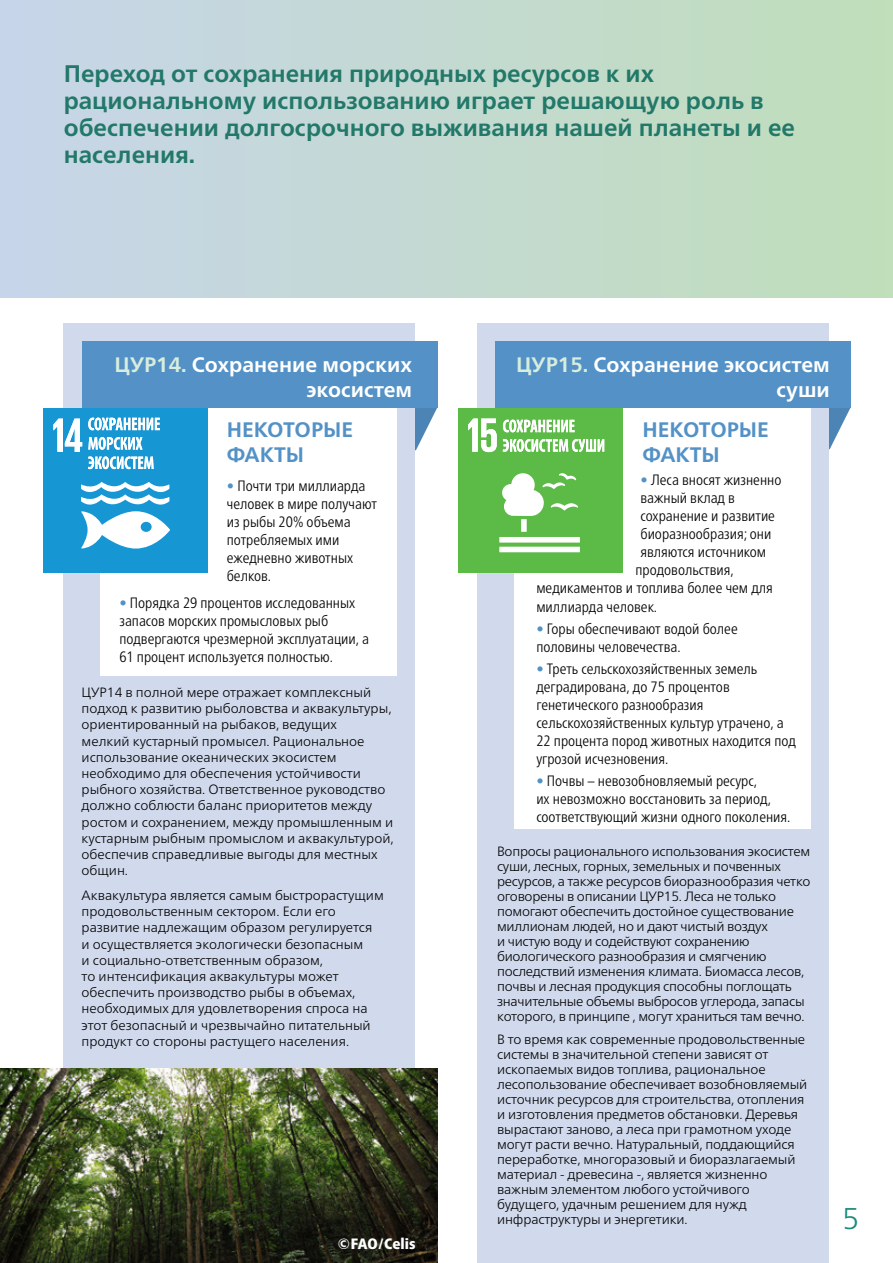
<style>
.page{position:relative;width:893px;height:1263px;background:#fff}
.page>*{position:absolute;margin:0;border:0;box-sizing:border-box;transform-origin:0 0}
.t1{font:300 30px "Frutiger Neue LTCYR";color:#1a8a7d}
.t2{font:700 24px/27px "Frutiger Neue LTCYR";color:#227869}
.t3{font:700 21px/25.2px "Frutiger Neue LTCYR";color:#fff;text-align:right}
.t4{font:700 21px/25.2px "Frutiger Neue LTCYR";color:#5391c6}
.t5{font:300 condensed 15px/18px "Frutiger Neue LTCYR";color:#000}
.t6{font:900 condensed 15px "Frutiger Neue LTCYR";letter-spacing:-.005em;color:#fff}
.t7{font:300 13.5px/15px "Frutiger Neue LTCYR";letter-spacing:-.01em;color:#000}
.s1{color:#d7eddd}
.s2{color:#5391c6}
</style>
<div class="page">
<div style="left:63px;top:323px;width:352px;height:745px;background:#d1daed"></div>
<div style="left:477px;top:323px;width:352px;height:940px;background:#d1daed"></div>
<div style="left:101px;top:341px;width:296px;height:335px;background:#fff"></div>
<div style="left:514px;top:341px;width:297px;height:488px;background:#fff"></div>
<div style="left:0;top:0;width:893px;height:297px;background:linear-gradient(to right,#c7d5ea,#c0deba)"></div>
<div style="left:82px;top:341px;width:355px;height:67px;background:#5391c6"></div>
<div style="left:496px;top:341px;width:355px;height:67px;background:#5391c6"></div>
<img style="left:0;top:1068px;width:437px;height:195px">
<div style="left:44px;top:408px;width:164px;height:164px;background:#1796d4"></div>
<svg style="left:81px;top:482px;width:89px;height:66px"></svg>
<svg style="left:53px;top:419px;width:29px;height:33px"></svg>
<svg style="left:88px;top:408px;width:349px;height:42px"></svg>
<svg style="left:88px;top:456px;width:66px;height:13px"></svg>
<div style="left:458px;top:408px;width:165px;height:164px;background:#5cba47"></div>
<div style="left:521px;top:519px;width:6px;height:13px;background:#fff"></div>
<div style="left:499px;top:537px;width:81px;height:6px;background:#fff"></div>
<div style="left:499px;top:547px;width:81px;height:5px;background:#fff"></div>
<svg style="left:502px;top:473px;width:76px;height:43px"></svg>
<svg style="left:468px;top:418px;width:29px;height:34px"></svg>
<svg style="left:503px;top:408px;width:348px;height:44px"></svg>
<h2 class="t2" style="left:64px;top:60px;width:733px">Переход от сохранения природных ресурсов к их рациональному использованию играет решающую роль в обеспечении долгосрочного выживания нашей планеты и ее населения.</h2>
<h3 class="t3" style="left:115px;top:352px;width:299px"><span class="s1">ЦУР14.</span> Сохранение морских экосистем</h3>
<h3 class="t3" style="left:516px;top:352px;width:315px"><span class="s1">ЦУР15.</span> Сохранение экосистем суши</h3>
<h3 class="t4" style="left:227px;top:417px;width:128px">НЕКОТОРЫЕ<br>ФАКТЫ</h3>
<h3 class="t4" style="left:642px;top:417px;width:128px">НЕКОТОРЫЕ<br>ФАКТЫ</h3>
<p class="t5" style="left:227px;top:477px;width:152px"><span class="s2">•</span> Почти три миллиарда человек в мире получают из рыбы 20% объема потребляемых ими ежедневно животных белков.</p>
<p class="t5" style="left:119px;top:594px;width:251px"><span class="s2">•</span> Порядка 29 процентов исследованных запасов морских промысловых рыб подвергаются чрезмерной эксплуатации, а 61 процент используется полностью.</p>
<p class="t7" style="left:82px;top:684px;width:313px;line-height:16.2px">ЦУР14 в полной мере отражает комплексный подход к развитию рыболовства и аквакультуры, ориентированный на рыбаков, ведущих<br>мелкий кустарный промысел. Рациональное использование океанических экосистем необходимо для обеспечения устойчивости рыбного хозяйства. Ответственное руководство должно соблюсти баланс приоритетов между ростом и сохранением, между промышленным и кустарным рыбным промыслом и аквакультурой, обеспечив справедливые выгоды для местных общин.</p>
<p class="t7" style="left:82px;top:887px;width:304px;line-height:16.2px">Аквакультура является самым быстрорастущим продовольственным сектором. Если его развитие надлежащим образом регулируется<br>и осуществляется экологически безопасным<br>и социально-ответственным образом,<br>то интенсификация аквакультуры может обеспечить производство рыбы в объемах, необходимых для удовлетворения спроса на этот безопасный и чрезвычайно питательный продукт со стороны растущего населения.</p>
<p class="t6" style="left:337px;top:1234px;width:80px">©FAO/Celis</p>
<p class="t5" style="left:640px;top:471px;width:142px"><span class="s2">•</span> Леса вносят жизненно</p>
<p class="t5" style="left:640px;top:489px;width:96px">важный вклад в</p>
<p class="t5" style="left:640px;top:507px;width:136px">сохранение и развитие</p>
<p class="t5" style="left:640px;top:525px;width:132px">биоразнообразия; они</p>
<p class="t5" style="left:640px;top:543px;width:127px">являются источником</p>
<p class="t5" style="left:635px;top:561px;width:100px">продовольствия,</p>
<p class="t5" style="left:536px;top:579px;width:238px">медикаментов и топлива более чем для</p>
<p class="t5" style="left:536px;top:597px;width:122px">миллиарда человек.</p>
<p class="t5" style="left:536px;top:619px;width:203px"><span class="s2">•</span> Горы обеспечивают водой более половины человечества.</p>
<p class="t5" style="left:536px;top:660px;width:261px"><span class="s2">•</span> Треть сельскохозяйственных земель деградирована, до 75 процентов генетического разнообразия сельскохозяйственных культур утрачено, а 22 процента пород животных находится под угрозой исчезновения.</p>
<p class="t5" style="left:536px;top:772px;width:256px"><span class="s2">•</span> Почвы – невозобновляемый ресурс,<br>их невозможно восстановить за период, соответствующий жизни одного поколения.</p>
<p class="t7" style="left:497px;top:843px;width:315px">Вопросы рационального использования экосистем суши, лесных, горных, земельных и почвенных ресурсов, а также ресурсов биоразнообразия четко оговорены в описании ЦУР15. Леса не только помогают обеспечить достойное существование миллионам людей, но и дают чистый воздух<br>и чистую воду и содействуют сохранению биологического разнообразия и смягчению последствий изменения климата. Биомасса лесов, почвы и лесная продукция способны поглощать значительные объемы выбросов углерода, запасы которого, в принципе , могут храниться там вечно.</p>
<p class="t7" style="left:497px;top:1032px;width:312px">В то время как современные продовольственные системы в значительной степени зависят от ископаемых видов топлива, рациональное лесопользование обеспечивает возобновляемый источник ресурсов для строительства, отопления и изготовления предметов обстановки. Деревья вырастают заново, а леса при грамотном уходе могут расти вечно. Натуральный, поддающийся переработке, многоразовый и биоразлагаемый материал - древесина -, является жизненно важным элементом любого устойчивого будущего, удачным решением для нужд инфраструктуры и энергетики.</p>
<h1 class="t1" style="left:842px;top:1201px;width:19px">5</h1>
</div>
